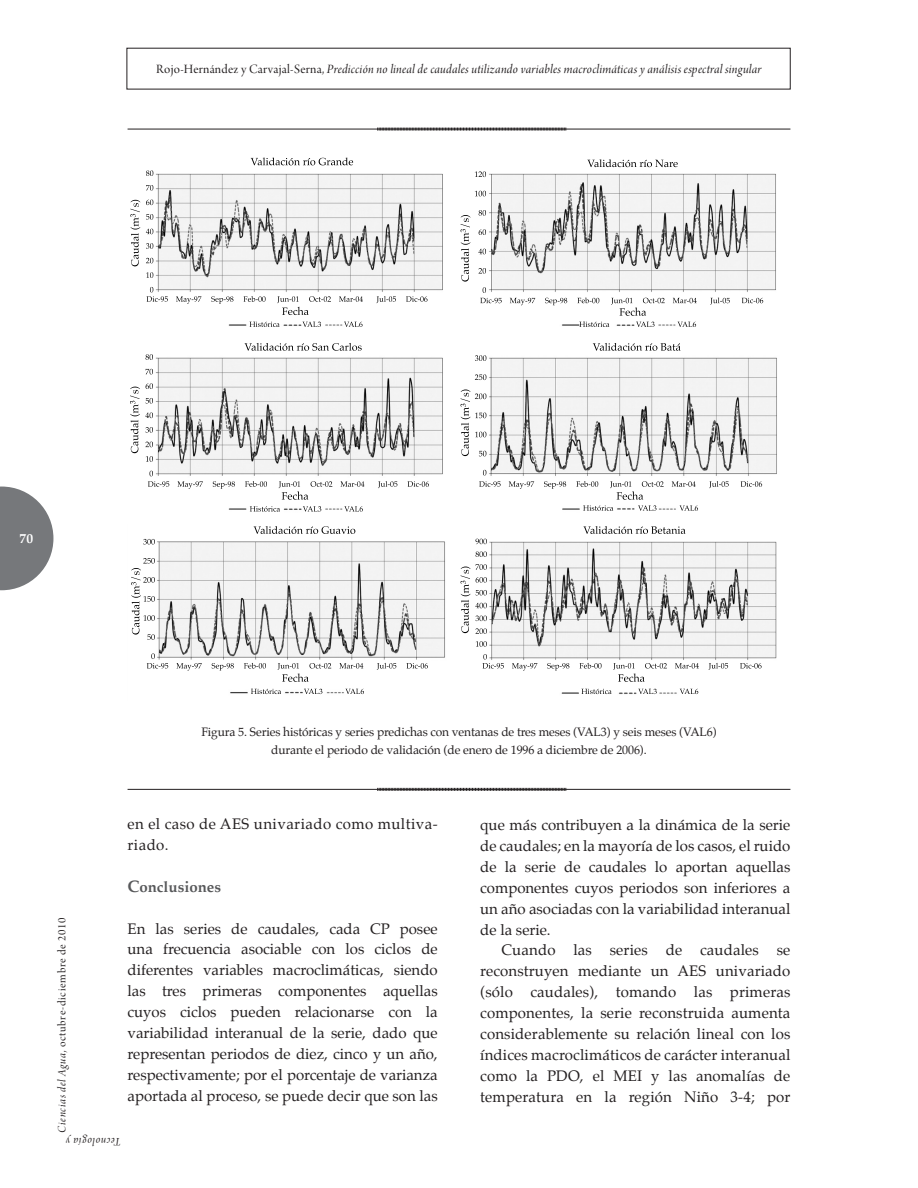
<style>
.page{position:relative;width:918px;height:1188px;background:#fff}
.page>*{position:absolute;margin:0;border:0;box-sizing:border-box;transform-origin:0 0}
.Sin_sangría{font:15px/20.9px "Palatino";color:#231f20;text-align:justify}
.Cuerpo_del_texto{font:15px/20.9px "Palatino";letter-spacing:.01em;color:#231f20;text-align:justify}
.Sin_sangría-2{font:15px/20.9px "Palatino";letter-spacing:.03em;color:#231f20}
.Subtítulos{font:700 15px "Palatino";color:#57585a}
.t1{font:13.5px "Arno Pro Italic Display";letter-spacing:.015em;color:#231f20}
.t2{font:700 13.5px "Palatino";color:#fff}
.Tíitulo_de_figuras{font:12px "Palatino";letter-spacing:-.01em;color:#231f20}
.t3{font:12px "Arno Pro Display";color:#231f20}
.t4{font:12px "Arno Pro Italic Display";color:#231f20}
.s1{font-family:"Arno Pro Display"}
.s2{font-family:"Arno Pro Italic Display"}
.s3{font-size:16.5px}
</style>
<div class="page">
<svg style="left:0;top:487px;width:53px;height:103px"></svg>
<img style="left:130px;top:157px;width:647px;height:538px">
<img style="left:130px;top:200px;width:10px;height:21px">
<img style="left:461px;top:215px;width:10px;height:21px">
<img style="left:130px;top:387px;width:10px;height:21px">
<img style="left:263px;top:158px;width:85px;height:7px">
<img style="left:211px;top:296px;width:44px;height:6px">
<img style="left:296px;top:296px;width:132px;height:6px">
<img style="left:146px;top:170px;width:7px;height:21px">
<img style="left:282px;top:307px;width:22px;height:8px">
<img style="left:307px;top:322px;width:56px;height:5px">
<img style="left:592px;top:159px;width:71px;height:8px">
<img style="left:545px;top:298px;width:44px;height:5px">
<img style="left:630px;top:298px;width:90px;height:7px">
<img style="left:742px;top:298px;width:21px;height:5px">
<img style="left:475px;top:171px;width:11px;height:25px">
<img style="left:620px;top:307px;width:21px;height:9px">
<img style="left:641px;top:322px;width:55px;height:5px">
<img style="left:257px;top:343px;width:95px;height:8px">
<img style="left:213px;top:481px;width:44px;height:6px">
<img style="left:297px;top:481px;width:132px;height:6px">
<img style="left:146px;top:354px;width:7px;height:20px">
<img style="left:475px;top:355px;width:11px;height:25px">
<img style="left:143px;top:539px;width:12px;height:25px">
<img style="left:476px;top:539px;width:11px;height:18px">
<img style="left:282px;top:491px;width:21px;height:9px">
<img style="left:617px;top:491px;width:21px;height:9px">
<img style="left:282px;top:673px;width:22px;height:9px">
<img style="left:618px;top:673px;width:22px;height:9px">
<img style="left:308px;top:506px;width:55px;height:6px">
<img style="left:461px;top:390px;width:10px;height:21px">
<img style="left:131px;top:568px;width:10px;height:21px">
<img style="left:461px;top:567px;width:10px;height:21px">
<img style="left:605px;top:343px;width:61px;height:8px">
<img style="left:259px;top:526px;width:70px;height:8px">
<img style="left:595px;top:526px;width:62px;height:8px">
<img style="left:544px;top:481px;width:44px;height:6px">
<img style="left:629px;top:481px;width:90px;height:7px">
<img style="left:741px;top:481px;width:21px;height:6px">
<img style="left:212px;top:663px;width:44px;height:6px">
<img style="left:296px;top:663px;width:132px;height:6px">
<img style="left:547px;top:663px;width:44px;height:6px">
<img style="left:632px;top:663px;width:130px;height:6px">
<img style="left:309px;top:689px;width:55px;height:5px">
<img style="left:643px;top:505px;width:55px;height:6px">
<img style="left:643px;top:689px;width:55px;height:5px">
<hr style="left:128px;top:129px;width:662px;height:1px;background:#231f20">
<svg style="left:377px;top:128px;width:190px;height:3px"></svg>
<hr style="left:128px;top:789px;width:662px;height:1px;background:#231f20">
<svg style="left:377px;top:788px;width:190px;height:3px"></svg>
<p class="t1" style="left:156px;top:61px;width:607px"><span class="s1">Rojo-Hernández y Carvajal-Serna,</span> Predicción no lineal de caudales utilizando variables macroclimáticas y análisis espectral singular</p>
<p class="t2" style="left:20px;top:526px;width:15px">70</p>
<p class="t3" style="left:55px;top:1133px;width:217px;rotate:-90deg"><span class="s2">Ciencias del Agua,</span> octubre-diciembre de 2010</p>
<p class="Tíitulo_de_figuras" style="left:201px;top:722px;width:517px">Figura 5. Series históricas y series predichas con ventanas de tres meses (VAL3) y seis meses (VAL6)</p>
<p class="Tíitulo_de_figuras" style="left:271px;top:740px;width:377px">durante el periodo de validación (de enero de 1996 a diciembre de 2006).</p>
<p class="Sin_sangría-2" style="left:128px;top:813px;width:312px">en el caso de AES univariado como multiva&shy;riado.</p>
<p class="Subtítulos" style="left:128px;top:874px;width:95px"><span class="s3">C</span>onclusiones</p>
<p class="Sin_sangría" style="left:128px;top:918px;width:312px">En las series de caudales, cada CP posee una frecuencia asociable con los ciclos de diferentes variables macroclimáticas, siendo las tres primeras componentes aquellas cuyos ciclos pueden relacionarse con la variabilidad interanual de la serie, dado que representan periodos de diez, cinco y un año, respectivamente; por el porcentaje de varianza aportada al proceso, se puede decir que son las</p>
<p class="Sin_sangría" style="left:480px;top:814px;width:312px">que más contribuyen a la dinámica de la serie de caudales; en la mayoría de los casos, el ruido de la serie de caudales lo aportan aquellas componentes cuyos periodos son inferiores a un año asociadas con la variabilidad interanual de la serie.</p>
<p class="Cuerpo_del_texto" style="left:480px;top:940px;width:312px;text-indent:21px">Cuando las series de caudales se reconstruyen mediante un AES univariado (sólo caudales), tomando las primeras componentes, la serie reconstruida aumenta considerablemente su relación lineal con los índices macroclimáticos de carácter interanual como la PDO, el MEI y las anomalías de temperatura en la región Niño 3-4; por</p>
<p class="t4" style="left:121px;top:1148px;width:57px;rotate:-180deg">aígolonceT y</p>
</div>
